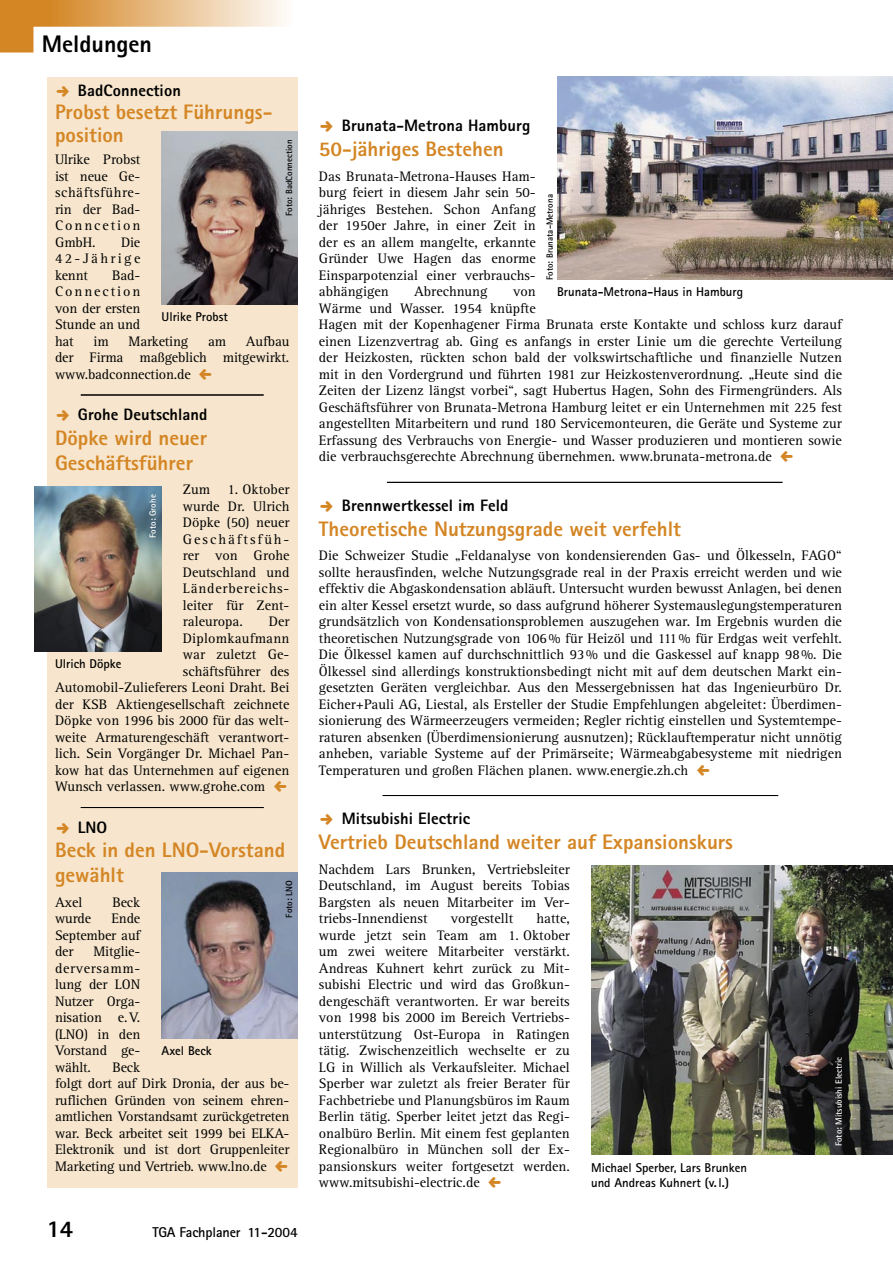
<style>
.page{position:relative;width:893px;height:1263px;background:#fff}
.page>*{position:absolute;margin:0;border:0;box-sizing:border-box;transform-origin:0 0}
.t1{font:800 24px "Rotis Sans Serif";color:#000}
.T05b_Über_4sp{font:800 21px/24.8px "Rotis Sans Serif";color:#d48625}
.T05a_Dach_4sp{font:800 16.5px "Rotis Sans Serif";letter-spacing:.005em;color:#000}
.T01b_Grund_n_ZÜ{font:14.25px/16.5px "Rotis Serif";color:#000;text-align:justify}
.t2{font:700 14.25px "Rotis Sans Serif";letter-spacing:-.01em;color:#000}
.T02_BU_Autor{font:700 12.75px/15px "Rotis Sans Serif";color:#000}
.T07a_Foto{font:700 9px "Rotis Sans Serif";color:#000}
.T07a_Foto-2{font:700 9px "Rotis Sans Serif";color:#fff}
</style>
<div class="page">
<svg style="left:0;top:0;width:284px;height:53px"></svg>
<hr style="left:387px;top:482px;width:395px;height:1px;background:#000">
<hr style="left:383px;top:795px;width:395px;height:1px;background:#000">
<img style="left:591px;top:866px;width:302px;height:288px">
<img style="left:557px;top:77px;width:336px;height:203px">
<div style="left:47px;top:77px;width:251px;height:1110px;background:#f7e6cd"></div>
<hr style="left:81px;top:395px;width:183px;height:1px;background:#000">
<hr style="left:81px;top:807px;width:183px;height:1px;background:#000">
<img style="left:162px;top:131px;width:136px;height:174px">
<img style="left:34px;top:486px;width:128px;height:165px">
<img style="left:162px;top:872px;width:136px;height:167px">
<h1 class="t1" style="left:42px;top:29px;width:112px">Meldungen</h1>
<p class="T05a_Dach_4sp" style="left:78px;top:80px;width:105px">BadConnection</p>
<p class="T05b_Über_4sp" style="left:55px;top:100px;width:219px;line-height:23.2px">Probst besetzt Führungs&shy;position</p>
<p class="T01b_Grund_n_ZÜ" style="left:55px;top:152px;width:87px">Ulrike Probst ist neue Ge&shy;schäftsführe&shy;rin der Bad-Conncetion GmbH.</p>
<p class="T07a_Foto" style="left:283px;top:216px;width:78px;rotate:-90deg">Foto: BadConnection</p>
<p class="T01b_Grund_n_ZÜ" style="left:55px;top:234px;width:87px;text-indent:66px">Die 42-Jährige kennt</p>
<p class="T01b_Grund_n_ZÜ" style="left:55px;top:267px;width:87px;text-indent:57px">Bad-Connection von der ersten Stunde an und hat</p>
<p class="T02_BU_Autor" style="left:162px;top:309px;width:68px">Ulrike Probst</p>
<p class="T01b_Grund_n_ZÜ" style="left:55px;top:333px;width:236px;text-indent:191px">Aufbau der Firma maßgeblich mitgewirkt. www.badconnection.de</p>
<p class="T01b_Grund_n_ZÜ" style="left:94px;top:333px;width:17px">im</p>
<p class="T01b_Grund_n_ZÜ" style="left:129px;top:333px;width:61px">Marketing</p>
<p class="T01b_Grund_n_ZÜ" style="left:208px;top:333px;width:20px">am</p>
<p class="T05a_Dach_4sp" style="left:78px;top:404px;width:131px">Grohe Deutschland</p>
<p class="T05b_Über_4sp" style="left:55px;top:425px;width:154px">Döpke wird neuer<br>Geschäftsführer</p>
<p class="T01b_Grund_n_ZÜ" style="left:183px;top:482px;width:108px">Zum 1. Oktober wurde Dr. Ulrich Döpke (50) neuer Geschäftsfüh&shy;rer von Grohe Deutschland und Länderbereichs&shy;leiter für Zent&shy;raleuropa.</p>
<p class="T07a_Foto-2" style="left:147px;top:538px;width:45px;rotate:-90deg">Foto: Grohe</p>
<p class="T01b_Grund_n_ZÜ" style="left:269px;top:614px;width:22px">Der</p>
<p class="T01b_Grund_n_ZÜ" style="left:183px;top:630px;width:108px">Diplomkaufmann</p>
<p class="T01b_Grund_n_ZÜ" style="left:183px;top:647px;width:108px">war zuletzt Ge-</p>
<p class="T01b_Grund_n_ZÜ" style="left:183px;top:663px;width:108px">schäftsführer des</p>
<p class="T01b_Grund_n_ZÜ" style="left:55px;top:680px;width:236px">Automobil-Zulieferers Leoni Draht. Bei</p>
<p class="T01b_Grund_n_ZÜ" style="left:55px;top:696px;width:236px">der KSB Aktiengesellschaft zeichnete</p>
<p class="T01b_Grund_n_ZÜ" style="left:55px;top:713px;width:236px">Döpke von 1996 bis 2000 für das welt-</p>
<p class="T01b_Grund_n_ZÜ" style="left:55px;top:729px;width:236px">weite Armaturengeschäft verantwort-</p>
<p class="T01b_Grund_n_ZÜ" style="left:55px;top:746px;width:236px">lich. Sein Vorgänger Dr. Michael Pan-</p>
<p class="T01b_Grund_n_ZÜ" style="left:55px;top:762px;width:236px">kow hat das Unternehmen auf eigenen</p>
<p class="T01b_Grund_n_ZÜ" style="left:55px;top:779px;width:212px">Wunsch verlassen. www.grohe.com</p>
<p class="T02_BU_Autor" style="left:55px;top:655px;width:68px">Ulrich Döpke</p>
<p class="T05a_Dach_4sp" style="left:78px;top:816px;width:31px">LNO</p>
<p class="T05b_Über_4sp" style="left:55px;top:838px;width:232px">Beck in den LNO-Vorstand gewählt</p>
<p class="T01b_Grund_n_ZÜ" style="left:55px;top:894px;width:29px">Axel</p>
<p class="T01b_Grund_n_ZÜ" style="left:112px;top:894px;width:29px">Beck</p>
<p class="T01b_Grund_n_ZÜ" style="left:55px;top:911px;width:38px">wurde</p>
<p class="T07a_Foto" style="left:283px;top:917px;width:39px;rotate:-90deg">Foto: LNO</p>
<p class="T01b_Grund_n_ZÜ" style="left:55px;top:911px;width:87px;text-indent:56px">Ende September auf der</p>
<p class="T01b_Grund_n_ZÜ" style="left:55px;top:944px;width:87px;text-indent:38px">Mitglie&shy;derversamm&shy;lung der LON Nutzer Orga&shy;nisation e. V. (LNO) in den Vorstand ge&shy;wählt.</p>
<p class="T02_BU_Autor" style="left:162px;top:1043px;width:52px">Axel Beck</p>
<p class="T01b_Grund_n_ZÜ" style="left:55px;top:1059px;width:236px;text-align:left;text-indent:57px">Beck<br>folgt dort auf Dirk Dronia, der aus be&shy;ruflichen Gründen von seinem ehren&shy;amtlichen Vorstandsamt zurückgetreten war. Beck arbeitet seit 1999 bei ELKA-Elektronik und ist dort Gruppenleiter Marketing und Vertrieb. www.lno.de</p>
<h1 class="t1" style="left:47px;top:1213px;width:28px">14</h1>
<p class="t2" style="left:152px;top:1223px;width:147px">TGA Fachplaner 11-2004</p>
<p class="T05a_Dach_4sp" style="left:342px;top:115px;width:190px">Brunata-Metrona Hamburg</p>
<p class="T05b_Über_4sp" style="left:319px;top:136px;width:186px">50-jähriges Bestehen</p>
<p class="T01b_Grund_n_ZÜ" style="left:319px;top:168px;width:218px">Das Brunata-Metrona-Hauses Ham&shy;burg feiert in diesem Jahr sein 50- jähriges Bestehen. Schon Anfang der 1950er Jahre, in einer Zeit in der es an allem mangelte, erkannte Gründer Uwe Hagen das enorme Einsparpotenzial einer verbrauchs&shy;abhängigen</p>
<p class="T07a_Foto" style="left:544px;top:280px;width:87px;rotate:-90deg">Foto: Brunata-Metrona</p>
<p class="T01b_Grund_n_ZÜ" style="left:414px;top:284px;width:75px">Abrechnung</p>
<p class="T02_BU_Autor" style="left:557px;top:284px;width:188px">Brunata-Metrona-Haus in Hamburg</p>
<p class="T01b_Grund_n_ZÜ" style="left:319px;top:284px;width:525px;text-align:left;text-indent:194px">von<br>Wärme und Wasser. 1954 knüpfte<br>Hagen mit der Kopenhagener Firma Brunata erste Kontakte und schloss kurz darauf einen Lizenzvertrag ab. Ging es anfangs in erster Linie um die gerechte Verteilung der Heizkosten, rückten schon bald der volkswirtschaftliche und finanzielle Nutzen mit in den Vordergrund und führten 1981 zur Heizkostenverordnung. „Heute sind die Zeiten der Lizenz längst vorbei“, sagt Hubertus Hagen, Sohn des Firmengründers. Als Geschäftsführer von Brunata-Metrona Hamburg leitet er ein Unternehmen mit 225 fest angestellten Mitarbeitern und rund 180 Servicemonteuren, die Geräte und Systeme zur Erfassung des Verbrauchs von Energie- und Wasser produzieren und montieren sowie die verbrauchsgerechte Abrechnung übernehmen. www.brunata-metrona.de</p>
<p class="T05a_Dach_4sp" style="left:342px;top:495px;width:168px">Brennwertkessel im Feld</p>
<p class="T05b_Über_4sp" style="left:319px;top:516px;width:364px">Theoretische Nutzungsgrade weit verfehlt</p>
<p class="T01b_Grund_n_ZÜ" style="left:319px;top:548px;width:525px">Die Schweizer Studie „Feldanalyse von kondensierenden Gas- und Ölkesseln, FAGO“ sollte herausfinden, welche Nutzungsgrade real in der Praxis erreicht werden und wie effektiv die Abgaskondensation abläuft. Untersucht wurden bewusst Anlagen, bei denen ein alter Kessel ersetzt wurde, so dass aufgrund höherer Systemauslegungstemperaturen grundsätzlich von Kondensationsproblemen auszugehen war. Im Ergebnis wurden die theoretischen Nutzungsgrade von 106 % für Heizöl und 111 % für Erdgas weit verfehlt.<br>Die Ölkessel kamen auf durchschnittlich 93 % und die Gaskessel auf knapp 98 %. Die Ölkessel sind allerdings konstruktionsbedingt nicht mit auf dem deutschen Markt ein&shy;gesetzten Geräten vergleichbar. Aus den Messergebnissen hat das Ingenieurbüro Dr.<br>Eicher+Pauli AG, Liestal, als Ersteller der Studie Empfehlungen abgeleitet: Überdimen&shy;sionierung des Wärmeerzeugers vermeiden; Regler richtig einstellen und Systemtempe&shy;raturen absenken (Überdimensionierung ausnutzen); Rücklauftemperatur nicht unnötig anheben, variable Systeme auf der Primärseite; Wärmeabgabesysteme mit niedrigen Temperaturen und großen Flächen planen. www.energie.zh.ch</p>
<p class="T05a_Dach_4sp" style="left:342px;top:808px;width:130px">Mitsubishi Electric</p>
<p class="T05b_Über_4sp" style="left:319px;top:829px;width:416px">Vertrieb Deutschland weiter auf Expansionskurs</p>
<p class="T01b_Grund_n_ZÜ" style="left:319px;top:861px;width:252px">Nachdem Lars Brunken, Vertriebsleiter Deutschland, im August bereits Tobias Bargsten als neuen Mitarbeiter im Ver&shy;triebs-Innendienst</p>
<p class="T01b_Grund_n_ZÜ" style="left:319px;top:911px;width:252px;text-indent:218px">hatte, wurde jetzt sein Team am 1. Oktober um zwei weitere Mitarbeiter verstärkt.<br>Andreas Kuhnert kehrt zurück zu Mit&shy;subishi Electric und wird das Großkun&shy;dengeschäft verantworten. Er war bereits von 1998 bis 2000 im Bereich Vertriebs&shy;unterstützung Ost-Europa in Ratingen tätig. Zwischenzeitlich wechselte er zu LG in Willich als Verkaufsleiter. Michael Sperber war zuletzt als freier Berater für Fachbetriebe und Planungsbüros im Raum Berlin tätig. Sperber leitet jetzt das Regi&shy;onalbüro Berlin. Mit einem fest geplanten Regionalbüro in München soll der Ex&shy;pansionskurs weiter fortgesetzt werden. www.mitsubishi-electric.de</p>
<p class="T01b_Grund_n_ZÜ" style="left:451px;top:911px;width:64px">vorgestellt</p>
<p class="T02_BU_Autor" style="left:591px;top:1160px;width:158px">Michael Sperber, Lars Brunken und Andreas Kuhnert (v. l.)</p>
<p class="T07a_Foto-2" style="left:833px;top:1146px;width:91px;rotate:-90deg">Foto: Mitsubishi Electric</p>
</div>
